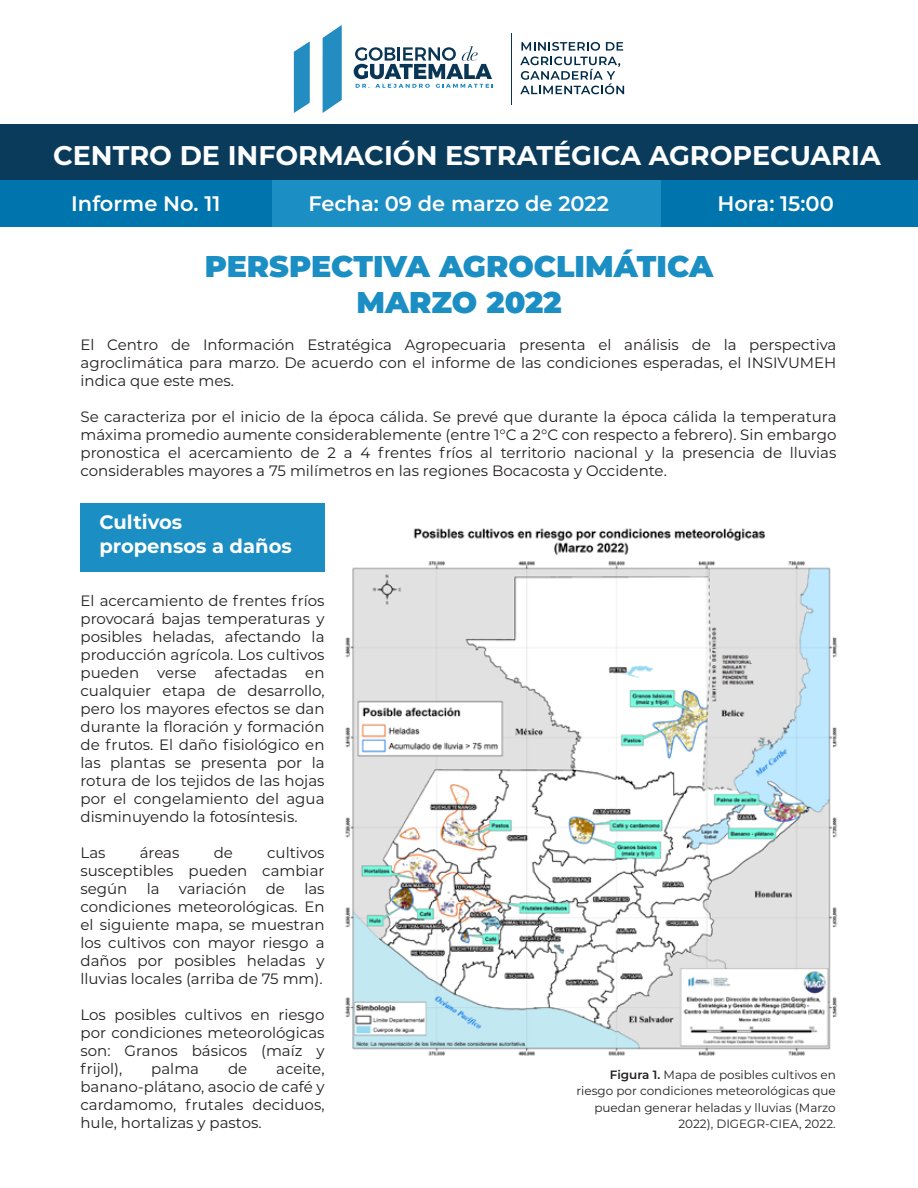
<style>
.page{position:relative;width:918px;height:1188px;background:#fff}
.page>*{position:absolute;margin:0;border:0;box-sizing:border-box;transform-origin:0 0}
.t1{font:900 30px/36px "Montserrat";color:#1b8ec4;text-align:center}
.t2{font:700 27px "Montserrat";color:#fff}
.t3{font:600 21px "Montserrat";color:#fff}
.t4{font:700 19.5px/23.4px "Montserrat";color:#fff}
.t5{font:15px/18px "Montserrat";color:#231f20;text-align:justify}
.t6{font:12px/16.5px "Montserrat";color:#231f20;text-align:right}
.s1{font-weight:600}
</style>
<div class="page">
<div style="left:0;top:181px;width:284px;height:46px;background:#0074ac"></div>
<div style="left:634px;top:181px;width:284px;height:46px;background:#0074ac"></div>
<div style="left:272px;top:181px;width:389px;height:46px;background:#1b8ec4"></div>
<div style="left:0;top:125px;width:918px;height:55px;background:#0a3b5b"></div>
<svg style="left:294px;top:42px;width:16px;height:71px"></svg>
<svg style="left:323px;top:25px;width:19px;height:88px"></svg>
<svg style="left:354px;top:46px;width:139px;height:42px"></svg>
<hr style="left:511px;top:33px;width:1px;height:72px;background:#0a3656">
<svg style="left:521px;top:42px;width:79px;height:9px"></svg>
<svg style="left:606px;top:42px;width:17px;height:9px"></svg>
<svg style="left:520px;top:57px;width:104px;height:37px"></svg>
<div style="left:81px;top:504px;width:244px;height:68px;background:#1b8ec4"></div>
<img style="left:345px;top:528px;width:493px;height:528px">
<h2 class="t2" style="left:53px;top:135px;width:829px">CENTRO DE INFORMACIÓN ESTRATÉGICA AGROPECUARIA</h2>
<h3 class="t3" style="left:71px;top:188px;width:151px">Informe No. 11</h3>
<h3 class="t3" style="left:308px;top:188px;width:302px">Fecha: 09 de marzo de 2022</h3>
<h3 class="t3" style="left:717px;top:189px;width:118px">Hora: 15:00</h3>
<h1 class="t1" style="left:205px;top:246px;width:510px">PERSPECTIVA AGROCLIMÁTICA<br>MARZO 2022</h1>
<p class="t5" style="left:80px;top:335px;width:758px">El Centro de Información Estratégica Agropecuaria presenta el análisis de la perspectiva agroclimática para marzo. De acuerdo con el informe de las condiciones esperadas, el INSIVUMEH indica que este mes.</p>
<p class="t5" style="left:80px;top:407px;width:758px">Se caracteriza por el inicio de la época cálida. Se prevé que durante la época cálida la temperatura máxima promedio aumente considerablemente (entre 1°C a 2°C con respecto a febrero). Sin embargo pronostica el acercamiento de 2 a 4 frentes fríos al territorio nacional y la presencia de lluvias considerables mayores a 75 milímetros en las regiones Bocacosta y Occidente.</p>
<h3 class="t4" style="left:99px;top:510px;width:194px">Cultivos propensos a daños</h3>
<p class="t5" style="left:80px;top:591px;width:246px">El acercamiento de frentes fríos provocará bajas temperaturas y posibles heladas, afectando la producción agrícola. Los cultivos pueden verse afectadas en cualquier etapa de desarrollo, pero los mayores efectos se dan durante la floración y formación de frutos. El daño fisiológico en las plantas se presenta por la rotura de los tejidos de las hojas por el congelamiento del agua disminuyendo la fotosíntesis.</p>
<p class="t5" style="left:80px;top:843px;width:27px">Las</p>
<p class="t5" style="left:140px;top:843px;width:41px">áreas</p>
<p class="t5" style="left:214px;top:843px;width:21px">de</p>
<p class="t5" style="left:80px;top:843px;width:246px;text-indent:187px">cultivos susceptibles pueden cambiar según</p>
<p class="t5" style="left:80px;top:879px;width:246px;text-indent:224px">las condiciones meteorológicas. En el siguiente mapa, se muestran los cultivos con mayor riesgo a daños por posibles heladas y lluvias locales (arriba de 75 mm).</p>
<p class="t5" style="left:80px;top:1005px;width:246px">Los posibles cultivos en riesgo por condiciones meteorológicas son: Granos básicos (maíz y frijol),</p>
<p class="t5" style="left:147px;top:879px;width:14px">la</p>
<p class="t5" style="left:179px;top:879px;width:69px">variación</p>
<p class="t5" style="left:266px;top:879px;width:21px">de</p>
<p class="t5" style="left:80px;top:1059px;width:246px;text-indent:196px">aceite, banano-plátano, asocio de café y cardamomo, frutales deciduos, hule, hortalizas y pastos.</p>
<p class="t5" style="left:151px;top:1059px;width:49px">palma</p>
<p class="t5" style="left:228px;top:1059px;width:21px">de</p>
<p class="t6" style="left:577px;top:1066px;width:261px"><span class="s1">Figura 1.</span> Mapa de posibles cultivos en riesgo por condiciones meteorológicas que puedan generar heladas y lluvias (Marzo 2022), DIGEGR-CIEA, 2022.</p>
</div>
